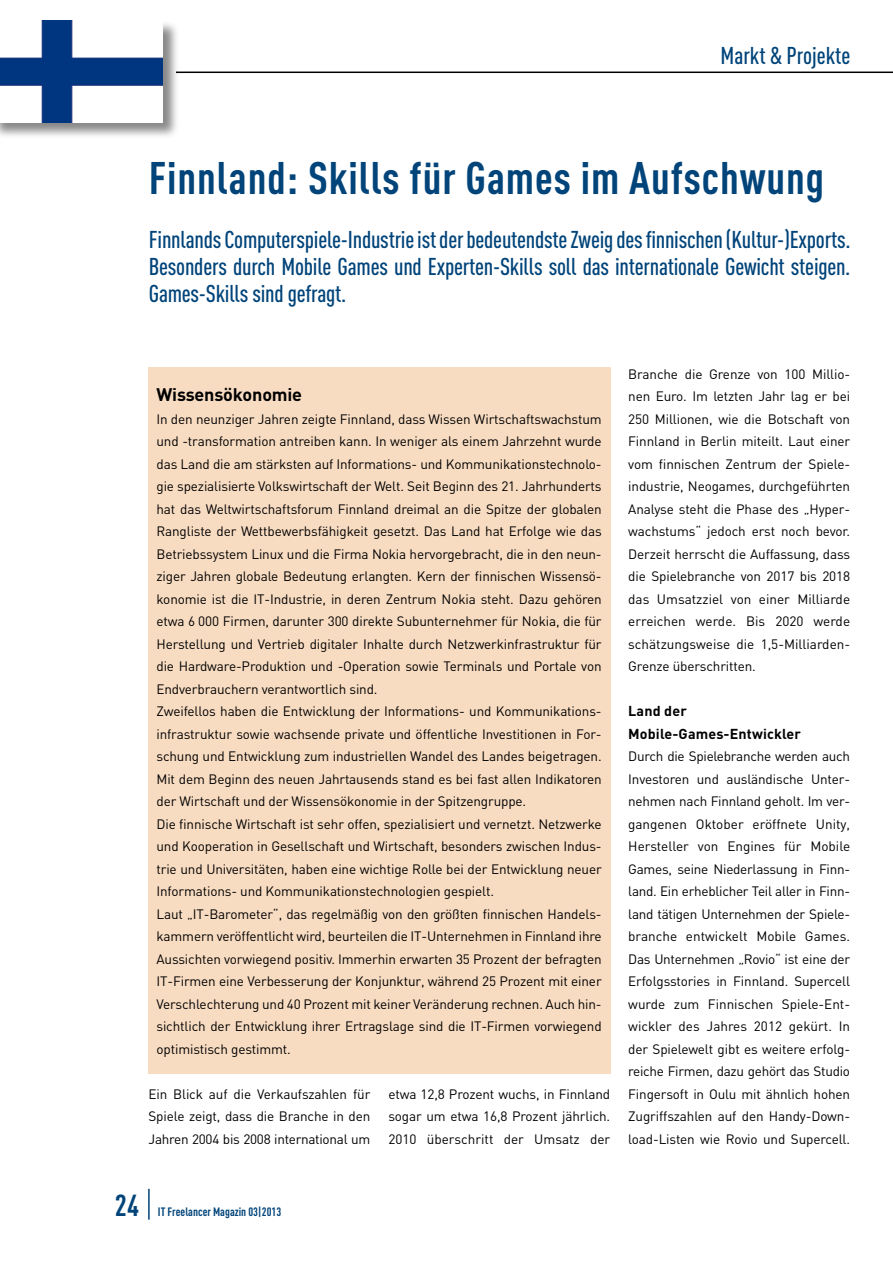
<style>
.page{position:relative;width:893px;height:1263px;background:#fff}
.page>*{position:absolute;margin:0;border:0;box-sizing:border-box;transform-origin:0 0}
.t1{font:700 45px "DIN Cond";letter-spacing:.02em;color:#00447a}
.t2{font:700 30px "DIN Cond";color:#00447a}
.t3{font:500 24px/27px "DIN Cond";letter-spacing:-.01em;color:#00447a;text-align:justify}
.t4{font:700 18px "DIN";letter-spacing:-.01em;color:#000}
.t5{font:700 14.25px/22.5px "DIN";letter-spacing:.01em;color:#000}
.t6{font:13.5px/22.5px "DIN";letter-spacing:-.01em;color:#000;text-align:justify}
.t7{font:700 12px "DIN Cond";color:#00447a}
</style>
<div class="page">
<hr style="left:0;top:72px;width:893px;height:1px;background:#000">
<hr style="left:148px;top:1189px;width:2px;height:31px;background:#00447a">
<div style="left:0;top:20px;width:181px;height:121px;background:#000;opacity:.47"></div>
<img style="left:0;top:21px;width:163px;height:102px">
<div style="left:148px;top:367px;width:462px;height:706px;background:#f8dcc2"></div>
<h3 class="t3" style="left:720px;top:42px;width:131px">Markt &amp; Projekte</h3>
<h1 class="t1" style="left:149px;top:150px;width:677px">Finnland: Skills für Games im Aufschwung</h1>
<h3 class="t3" style="left:149px;top:225px;width:703px">Finnlands Computerspiele-Industrie ist der bedeutendste Zweig des finnischen (Kultur-)Exports.<br>Besonders durch Mobile Games und Experten-Skills soll das internationale Gewicht steigen.<br>Games-Skills sind gefragt.</h3>
<h3 class="t4" style="left:156px;top:383px;width:147px">Wissensökonomie</h3>
<p class="t6" style="left:156px;top:407px;width:447px;text-align:left">In den neunziger Jahren zeigte Finnland, dass Wissen Wirtschaftswachstum und -transformation antreiben kann. In weniger als einem Jahrzehnt wurde das Land die am stärksten auf Informations- und Kommunikationstechnolo&shy;gie spezialisierte Volkswirtschaft der Welt. Seit Beginn des 21. Jahrhunderts hat das Weltwirtschaftsforum Finnland dreimal an die Spitze der globalen Rangliste der Wettbewerbsfähigkeit gesetzt. Das Land hat Erfolge wie das Betriebssystem Linux und die Firma Nokia hervorgebracht, die in den neun&shy;ziger Jahren globale Bedeutung erlangten. Kern der finnischen Wissensö&shy;konomie ist die IT-Industrie, in deren Zentrum Nokia steht. Dazu gehören etwa 6 000 Firmen, darunter 300 direkte Subunternehmer für Nokia, die für Herstellung und Vertrieb digitaler Inhalte durch Netzwerkinfrastruktur für die Hardware-Produktion und -Operation sowie Terminals und Portale von Endverbrauchern verantwortlich sind.<br>Zweifellos haben die Entwicklung der Informations- und Kommunikations&shy;infrastruktur sowie wachsende private und öffentliche Investitionen in For&shy;schung und Entwicklung zum industriellen Wandel des Landes beigetragen.<br>Mit dem Beginn des neuen Jahrtausends stand es bei fast allen Indikatoren der Wirtschaft und der Wissensökonomie in der Spitzengruppe.<br>Die finnische Wirtschaft ist sehr offen, spezialisiert und vernetzt. Netzwerke und Kooperation in Gesellschaft und Wirtschaft, besonders zwischen Indus&shy;trie und Universitäten, haben eine wichtige Rolle bei der Entwicklung neuer Informations- und Kommunikationstechnologien gespielt.<br>Laut „IT-Barometer“, das regelmäßig von den größten finnischen Handels&shy;kammern veröffentlicht wird, beurteilen die IT-Unternehmen in Finnland ihre Aussichten vorwiegend positiv. Immerhin erwarten 35 Prozent der befragten IT-Firmen eine Verbesserung der Konjunktur, während 25 Prozent mit einer Verschlechterung und 40 Prozent mit keiner Veränderung rechnen. Auch hin&shy;sichtlich der Entwicklung ihrer Ertragslage sind die IT-Firmen vorwiegend optimistisch gestimmt.</p>
<p class="t6" style="left:149px;top:1082px;width:223px">Ein Blick auf die Verkaufszahlen für Spiele zeigt, dass die Branche in den Jahren 2004 bis 2008 international um</p>
<p class="t6" style="left:388px;top:1082px;width:223px">etwa 12,8 Prozent wuchs, in Finnland sogar um etwa 16,8 Prozent jährlich.<br>2010 überschritt der Umsatz der</p>
<p class="t6" style="left:628px;top:362px;width:223px">Branche die Grenze von 100 Millio&shy;nen Euro. Im letzten Jahr lag er bei 250 Millionen, wie die Botschaft von Finnland in Berlin miteilt. Laut einer vom finnischen Zentrum der Spiele&shy;industrie, Neogames, durchgeführten Analyse steht die Phase des „Hyper&shy;wachstums“ jedoch erst noch bevor.<br>Derzeit herrscht die Auffassung, dass die Spielebranche von 2017 bis 2018 das Umsatzziel von einer Milliarde erreichen werde. Bis 2020 werde schätzungsweise die 1,5-Milliarden-Grenze überschritten.</p>
<p class="t5" style="left:628px;top:699px;width:174px">Land der<br>Mobile-Games-Entwickler</p>
<p class="t6" style="left:628px;top:745px;width:223px">Durch die Spielebranche werden auch Investoren und ausländische Unter&shy;nehmen nach Finnland geholt. Im ver&shy;gangenen Oktober eröffnete Unity, Hersteller von Engines für Mobile Games, seine Niederlassung in Finn&shy;land. Ein erheblicher Teil aller in Finn&shy;land tätigen Unternehmen der Spiele&shy;branche entwickelt Mobile Games.<br>Das Unternehmen „Rovio“ ist eine der Erfolgsstories in Finnland. Supercell wurde zum Finnischen Spiele-Ent&shy;wickler des Jahres 2012 gekürt. In der Spielewelt gibt es weitere erfolg&shy;reiche Firmen, dazu gehört das Studio Fingersoft in Oulu mit ähnlich hohen Zugriffszahlen auf den Handy-Down&shy;load-Listen wie Rovio und Supercell.</p>
<h2 class="t2" style="left:115px;top:1187px;width:26px">24</h2>
<p class="t7" style="left:158px;top:1204px;width:125px">IT Freelancer Magazin 03|2013</p>
</div>
